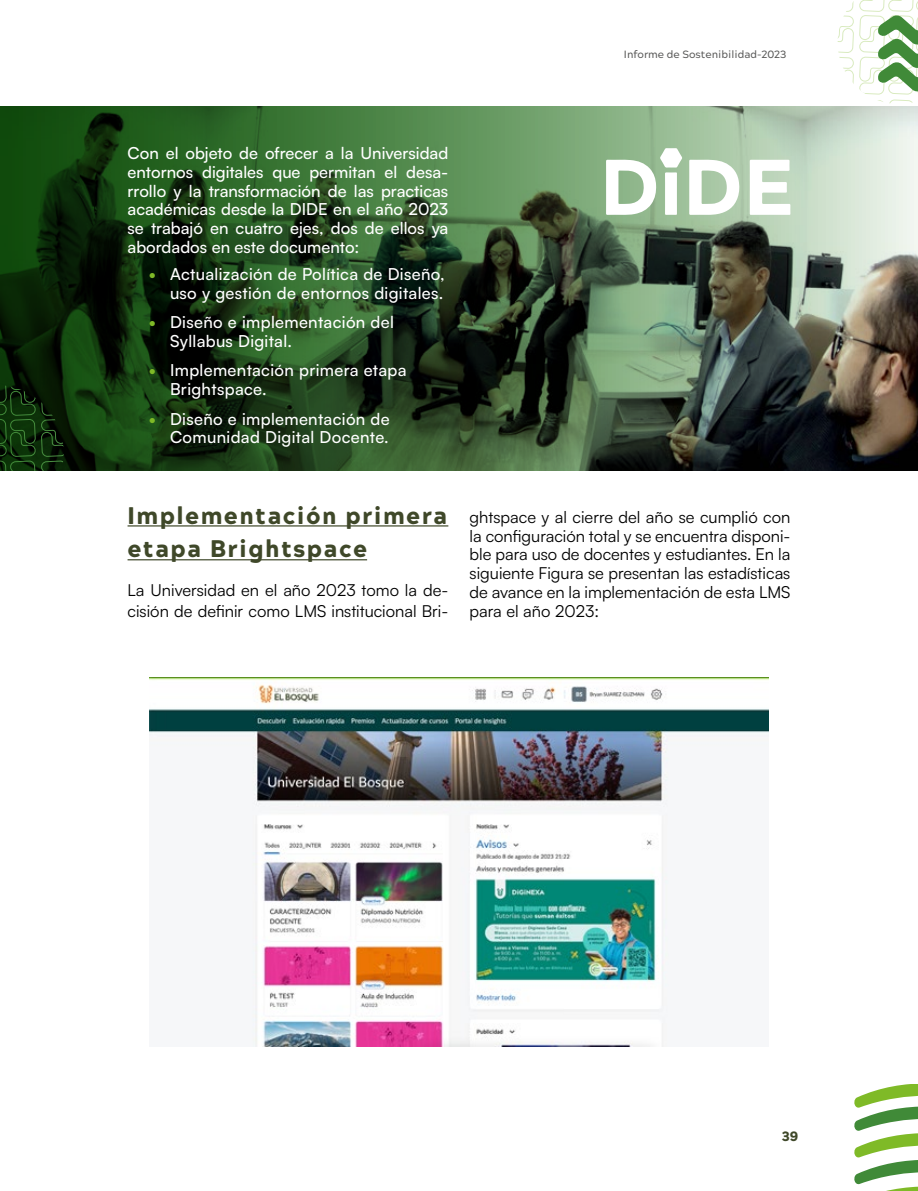
<style>
.page{position:relative;width:918px;height:1191px;background:#fff}
.page>*{position:absolute;margin:0;border:0;box-sizing:border-box;transform-origin:0 0}
.t1{font:900 24px/33.9px "Acherus Grotesque";letter-spacing:.06em;color:#3f4829}
.t2{font:500 16.5px/18.8px "Satoshi";letter-spacing:.02em;color:#fff;text-align:right}
.t3{font:16.5px/18.8px "Satoshi";color:#000}
.t4{font:900 13.5px "Acherus Grotesque";color:#3f4829}
.t5{font:500 10.5px "Acherus Grotesque";color:#575756}
.s1{font-weight:700;color:#7fba27}
</style>
<div class="page">
<svg style="left:854px;top:1084px;width:64px;height:107px"></svg>
<hr style="left:128px;top:525px;width:320px;height:1px;background:#3f4829">
<hr style="left:128px;top:559px;width:239px;height:1px;background:#3f4829">
<img style="left:149px;top:677px;width:620px;height:369px">
<img style="left:0;top:106px;width:918px;height:365px">
<svg style="left:689px;top:159px;width:51px;height:56px"></svg>
<svg style="left:750px;top:160px;width:40px;height:55px"></svg>
<svg style="left:606px;top:148px;width:76px;height:67px"></svg>
<svg style="left:878px;top:100px;width:35px;height:4px"></svg>
<svg style="left:838px;top:0;width:80px;height:94px"></svg>
<p class="t5" style="left:624px;top:45px;width:164px">Informe de Sostenibilidad-2023</p>
<p class="t2" style="left:128px;top:143px;width:322px;text-align:justify">Con el objeto de ofrecer a la Universidad entornos digitales que permitan el desa&shy;rrollo y la transformación de las practicas académicas desde la DIDE en el año 2023 se trabajó en cuatro ejes, dos de ellos ya abordados en este documento:</p>
<p class="t2" style="left:149px;top:264px;width:298px"><span class="s1">•</span> Actualización de Política de Diseño, uso y gestión de entornos digitales.</p>
<p class="t2" style="left:170px;top:312px;width:225px;text-align:left;text-indent:-21px"><span class="s1">•</span> Diseño e implementación del<br>Syllabus Digital.</p>
<p class="t2" style="left:170px;top:360px;width:238px;text-align:left;text-indent:-21px"><span class="s1">•</span> Implementación primera etapa<br>Brightspace.</p>
<p class="t2" style="left:149px;top:408px;width:242px"><span class="s1">•</span> Diseño e implementación de<br>Comunidad Digital Docente.</p>
<h1 class="t1" style="left:128px;top:497px;width:321px">Implementación primera etapa Brightspace</h1>
<p class="t3" style="left:128px;top:578px;width:322px;line-height:21.1px">La Universidad en el año 2023 tomo la de&shy;cisión de definir como LMS institucional Bri-</p>
<p class="t3" style="left:470px;top:507px;width:322px;text-align:justify">ghtspace y al cierre del año se cumplió con la configuración total y se encuentra disponi&shy;ble para uso de docentes y estudiantes. En la siguiente Figura se presentan las estadísticas de avance en la implementación de esta LMS para el año 2023:</p>
<p class="t4" style="left:782px;top:1125px;width:18px">39</p>
</div>
